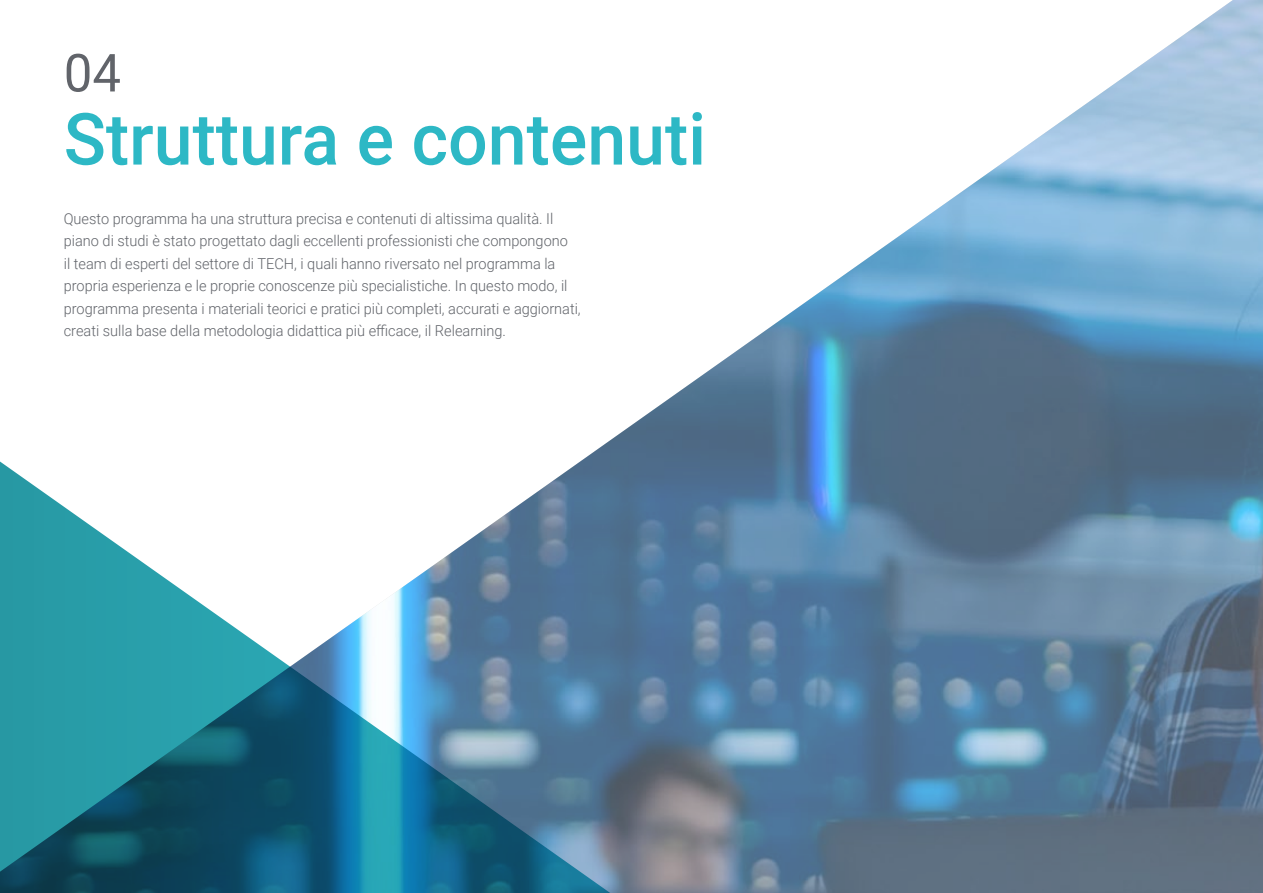
<style>
.page{position:relative;width:1263px;height:893px;background:#fff}
.page>*{position:absolute;margin:0;border:0;box-sizing:border-box;transform-origin:0 0}
.t1{font:500 72px "Roboto";color:#2db8c5}
.t2{font:52.5px "Roboto";color:#61646a}
.t3{font:300 15px/22.5px "Roboto";color:#61646a}
</style>
<div class="page">
<img style="left:602px;top:0;width:661px;height:893px">
<svg style="left:0;top:446px;width:640px;height:447px"></svg>
<h2 class="t2" style="left:64px;top:36px;width:59px">04</h2>
<h1 class="t1" style="left:64px;top:89px;width:644px">Struttura e contenuti</h1>
<p class="t3" style="left:64px;top:207px;width:518px">Questo programma ha una struttura precisa e contenuti di altissima qualità. Il piano di studi è stato progettato dagli eccellenti professionisti che compongono<br>il team di esperti del settore di TECH, i quali hanno riversato nel programma la propria esperienza e le proprie conoscenze più specialistiche. In questo modo, il programma presenta i materiali teorici e pratici più completi, accurati e aggiornati, creati sulla base della metodologia didattica più efficace, il Relearning.</p>
</div>
